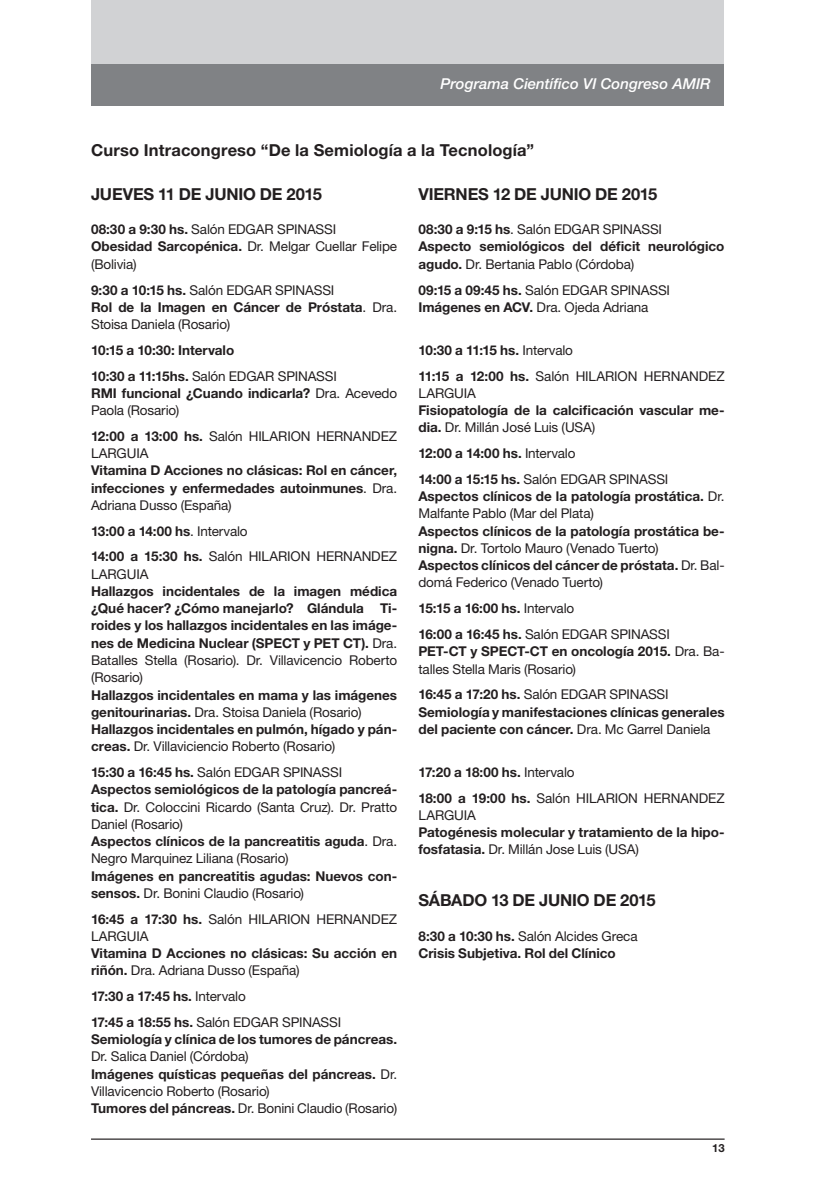
<style>
.page{position:relative;width:818px;height:1190px;background:#fff}
.page>*{position:absolute;margin:0;border:0;box-sizing:border-box;transform-origin:0 0}
.t1{font:700 16.5px "Helvetica Neue LT Std";letter-spacing:-.01em;color:#231f20}
.t2{font:700 16.5px "Helvetica Neue LT Std";letter-spacing:.01em;color:#231f20}
.t3{font:italic 500 15px "Helvetica Neue LT Std";color:#fff}
.t4{font:700 13.5px/17.2px "Helvetica Neue LT Std";color:#231f20}
.t5{font:13.5px/17.2px "Helvetica Neue LT Std";letter-spacing:-.01em;color:#231f20}
.t6{font:700 11.25px "Helvetica Neue LT Std";color:#231f20}
.s1{font-weight:700}
.s2{font-weight:400}
</style>
<div class="page">
<div style="left:92px;top:0;width:632px;height:106px;background:#d1d2d4"></div>
<div style="left:92px;top:64px;width:632px;height:42px;background:#808285"></div>
<hr style="left:91px;top:1138px;width:634px;height:1px;background:#231f20">
<p class="t3" style="left:440px;top:75px;width:272px">Programa Científico VI Congreso AMIR</p>
<p class="t2" style="left:91px;top:140px;width:445px">Curso Intracongreso “De la Semiología a la Tecnología”</p>
<p class="t1" style="left:91px;top:183px;width:232px">JUEVES 11 DE JUNIO DE 2015</p>
<p class="t5" style="left:91px;top:220px;width:247px"><span class="s1">08:30 a 9:30 hs.</span> Salón EDGAR SPINASSI</p>
<p class="t5" style="left:91px;top:238px;width:308px"><span class="s1">Obesidad Sarcopénica.</span> Dr. Melgar Cuellar Felipe (Bolivia)</p>
<p class="t5" style="left:91px;top:281px;width:245px"><span class="s1">9:30 a 10:15 hs.</span> Salón EDGAR SPINASSI</p>
<p class="t4" style="left:91px;top:298px;width:308px">Rol de la Imagen en Cáncer de Próstata<span class="s2">. Dra.<br>Stoisa Daniela (Rosario)</span></p>
<p class="t4" style="left:91px;top:341px;width:145px">10:15 a 10:30: Intervalo</p>
<p class="t5" style="left:91px;top:367px;width:247px"><span class="s1">10:30 a 11:15hs.</span> Salón EDGAR SPINASSI</p>
<p class="t4" style="left:91px;top:384px;width:308px">RMI funcional ¿Cuando indicarla? <span class="s2">Dra. Acevedo<br>Paola (Rosario)</span></p>
<p class="t5" style="left:91px;top:427px;width:308px"><span class="s1">12:00 a 13:00 hs.</span> Salón HILARION HERNANDEZ<br>LARGUIA</p>
<p class="t4" style="left:91px;top:461px;width:308px;text-align:justify">Vitamina D Acciones no clásicas: Rol en cáncer, infecciones y enfermedades autoinmunes<span class="s2">. Dra.<br>Adriana Dusso (España)</span></p>
<p class="t4" style="left:91px;top:522px;width:158px">13:00 a 14:00 hs<span class="s2">. Intervalo</span></p>
<p class="t5" style="left:91px;top:547px;width:308px"><span class="s1">14:00 a 15:30 hs.</span> Salón HILARION HERNANDEZ<br>LARGUIA</p>
<p class="t4" style="left:91px;top:582px;width:308px;text-align:justify">Hallazgos incidentales de la imagen médica ¿Qué hacer? ¿Cómo manejarlo? Glándula Ti&shy;roides y los hallazgos incidentales en las imáge&shy;nes de Medicina Nuclear (SPECT y PET CT). <span class="s2">Dra.<br>Batalles Stella (Rosario). Dr. Villavicencio Roberto (Rosario)</span></p>
<p class="t4" style="left:91px;top:685px;width:308px">Hallazgos incidentales en mama y las imágenes genitourinarias. <span class="s2">Dra. Stoisa Daniela (Rosario)</span></p>
<p class="t4" style="left:91px;top:720px;width:308px">Hallazgos incidentales en pulmón, hígado y pán&shy;creas. <span class="s2">Dr. Villaviciencio Roberto (Rosario)</span></p>
<p class="t5" style="left:91px;top:763px;width:253px"><span class="s1">15:30 a 16:45 hs.</span> Salón EDGAR SPINASSI</p>
<p class="t5" style="left:91px;top:780px;width:308px;text-align:justify"><span class="s1">Aspectos semiológicos de la patología pancreá&shy;tica.</span> Dr. Coloccini Ricardo (Santa Cruz). Dr. Pratto Daniel (Rosario)</p>
<p class="t4" style="left:91px;top:832px;width:308px">Aspectos clínicos de la pancreatitis aguda<span class="s2">. Dra.<br>Negro Marquinez Liliana (Rosario)</span></p>
<p class="t4" style="left:91px;top:866px;width:308px">Imágenes en pancreatitis agudas: Nuevos con&shy;sensos. <span class="s2">Dr. Bonini Claudio (Rosario)</span></p>
<p class="t5" style="left:91px;top:910px;width:308px"><span class="s1">16:45 a 17:30 hs.</span> Salón HILARION HERNANDEZ<br>LARGUIA</p>
<p class="t4" style="left:91px;top:944px;width:308px">Vitamina D Acciones no clásicas: Su acción en riñón. <span class="s2">Dra. Adriana Dusso (España)</span></p>
<p class="t4" style="left:91px;top:987px;width:156px">17:30 a 17:45 hs. <span class="s2">Intervalo</span></p>
<p class="t5" style="left:91px;top:1013px;width:252px"><span class="s1">17:45 a 18:55 hs.</span> Salón EDGAR SPINASSI</p>
<p class="t4" style="left:91px;top:1030px;width:308px">Semiología y clínica de los tumores de páncreas.<br><span class="s2">Dr. Salica Daniel (Córdoba)</span></p>
<p class="t4" style="left:91px;top:1064px;width:308px">Imágenes quísticas pequeñas del páncreas. <span class="s2">Dr.<br>Villavicencio Roberto (Rosario)</span></p>
<p class="t5" style="left:91px;top:1099px;width:308px"><span class="s1">Tumores del páncreas.</span> Dr. Bonini Claudio (Rosario)</p>
<p class="t1" style="left:418px;top:183px;width:240px">VIERNES 12 DE JUNIO DE 2015</p>
<p class="t5" style="left:418px;top:220px;width:245px"><span class="s1">08:30 a 9:15 hs</span>. Salón EDGAR SPINASSI</p>
<p class="t4" style="left:418px;top:238px;width:308px">Aspecto semiológicos del déficit neurológico agudo. <span class="s2">Dr. Bertania Pablo (Córdoba)</span></p>
<p class="t5" style="left:418px;top:281px;width:253px"><span class="s1">09:15 a 09:45 hs.</span> Salón EDGAR SPINASSI</p>
<p class="t5" style="left:418px;top:298px;width:231px"><span class="s1">Imágenes en ACV.</span> Dra. Ojeda Adriana</p>
<p class="t4" style="left:418px;top:341px;width:156px">10:30 a 11:15 hs. <span class="s2">Intervalo</span></p>
<p class="t5" style="left:418px;top:367px;width:308px"><span class="s1">11:15 a 12:00 hs.</span> Salón HILARION HERNANDEZ<br>LARGUIA</p>
<p class="t4" style="left:418px;top:401px;width:308px">Fisiopatología de la calcificación vascular me&shy;dia. <span class="s2">Dr. Millán José Luis (USA)</span></p>
<p class="t4" style="left:418px;top:444px;width:159px">12:00 a 14:00 hs. <span class="s2">Intervalo</span></p>
<p class="t5" style="left:418px;top:470px;width:251px"><span class="s1">14:00 a 15:15 hs.</span> Salón EDGAR SPINASSI</p>
<p class="t4" style="left:418px;top:487px;width:308px">Aspectos clínicos de la patología prostática. <span class="s2">Dr.<br>Malfante Pablo (Mar del Plata)</span></p>
<p class="t4" style="left:418px;top:522px;width:308px">Aspectos clínicos de la patología prostática be&shy;nigna. <span class="s2">Dr. Tortolo Mauro (Venado Tuerto)</span></p>
<p class="t4" style="left:418px;top:556px;width:308px">Aspectos clínicos del cáncer de próstata. <span class="s2">Dr. Bal&shy;domá Federico (Venado Tuerto)</span></p>
<p class="t4" style="left:418px;top:599px;width:157px">15:15 a 16:00 hs. <span class="s2">Intervalo</span></p>
<p class="t5" style="left:418px;top:625px;width:253px"><span class="s1">16:00 a 16:45 hs.</span> Salón EDGAR SPINASSI</p>
<p class="t5" style="left:418px;top:642px;width:308px"><span class="s1">PET-CT y SPECT-CT en oncología 2015.</span> Dra. Ba&shy;talles Stella Maris (Rosario)</p>
<p class="t5" style="left:418px;top:685px;width:252px"><span class="s1">16:45 a 17:20 hs.</span> Salón EDGAR SPINASSI</p>
<p class="t4" style="left:418px;top:702px;width:308px">Semiología y manifestaciones clínicas generales del paciente con cáncer. <span class="s2">Dra. Mc Garrel Daniela</span></p>
<p class="t4" style="left:418px;top:763px;width:158px">17:20 a 18:00 hs. <span class="s2">Intervalo</span></p>
<p class="t5" style="left:418px;top:789px;width:308px"><span class="s1">18:00 a 19:00 hs.</span> Salón HILARION HERNANDEZ<br>LARGUIA</p>
<p class="t4" style="left:418px;top:823px;width:308px">Patogénesis molecular y tratamiento de la hipo&shy;fosfatasia. <span class="s2">Dr. Millán Jose Luis (USA)</span></p>
<p class="t1" style="left:418px;top:890px;width:239px">SÁBADO 13 DE JUNIO DE 2015</p>
<p class="t5" style="left:418px;top:927px;width:221px"><span class="s1">8:30 a 10:30 hs.</span> Salón Alcides Greca</p>
<p class="t4" style="left:418px;top:944px;width:199px">Crisis Subjetiva. Rol del Clínico</p>
<p class="t6" style="left:712px;top:1141px;width:14px">13</p>
</div>
